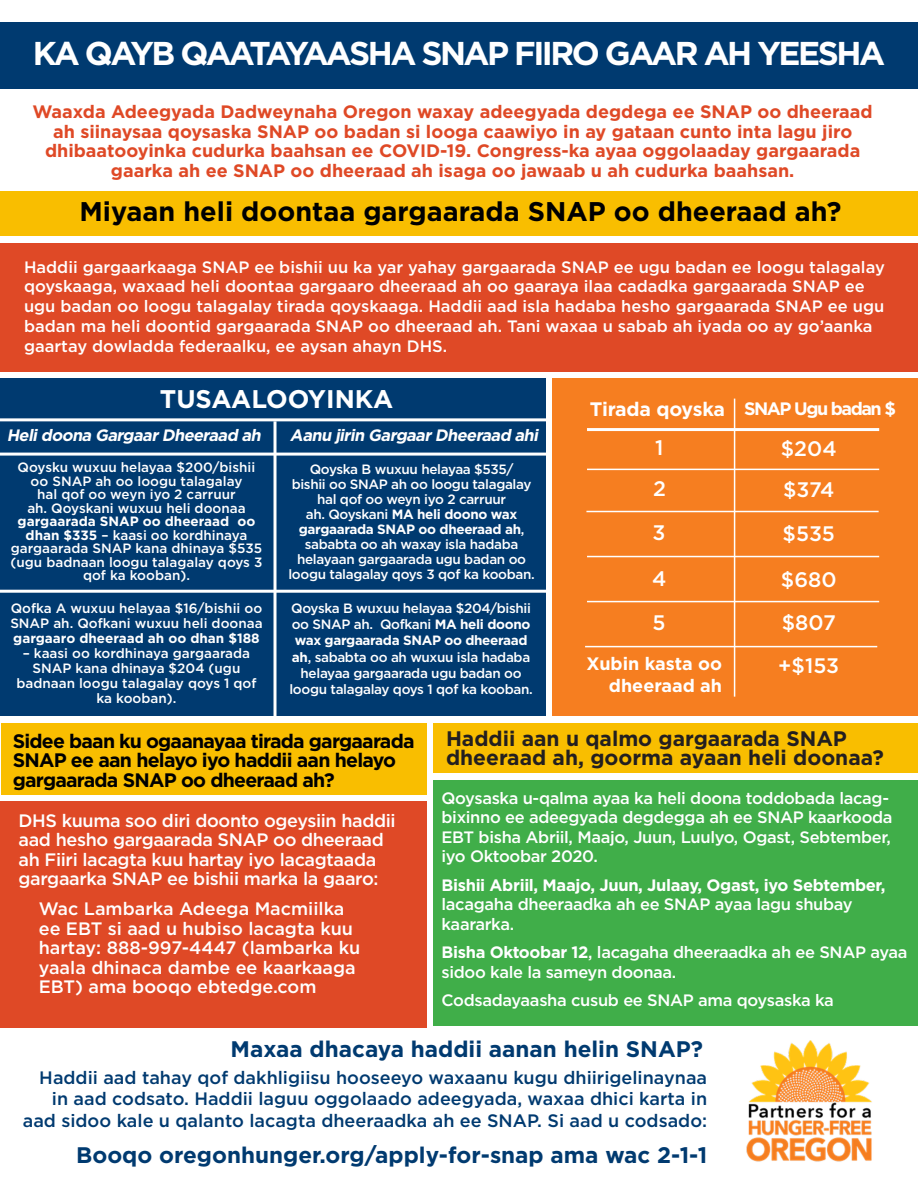
<style>
.page{position:relative;width:918px;height:1188px;background:#fff}
.page>*{position:absolute;margin:0;border:0;box-sizing:border-box;transform-origin:0 0}
.t1{font:700 33px "Gotham";letter-spacing:-.075em;color:#fff}
.t2{font:700 27px "Gotham";color:#000}
.t3{font:700 25.5px "Gotham";color:#fff}
.t4{font:700 22.5px "Gotham";color:#003a70}
.t5{font:700 21px/19.5px "Gotham";color:#231f20}
.t6{font:500 21px "Gotham";color:#fff}
.t7{font:700 19.5px/19.5px "Gotham";letter-spacing:-.04em;color:#000}
.t8{font:700 19.5px "Gotham";letter-spacing:-.015em;color:#fff}
.t9{font:700 18px/19.5px "Gotham";color:#df4926;text-align:center}
.t10{font:500 18px/21.6px "Gotham";color:#003a70;text-align:right}
.t11{font:500 18px/19.5px "Gotham";letter-spacing:-.02em;color:#fff}
.t12{font:500 18px/19.5px "Gotham";color:#fff}
.t13{font:700 18px/21.6px "Gotham";letter-spacing:-.005em;color:#fff;text-align:right}
.t14{font:700 18px "Gotham";letter-spacing:-.08em;color:#fff}
.t15{font:500 16.5px/19.8px "Gotham";color:#fff}
.t16{font:500 16.5px/19.5px "Gotham";letter-spacing:-.02em;color:#fff}
.t17{font:700 16.5px/19.5px "Gotham";letter-spacing:-.02em;color:#fff}
.t18{font:italic 700 16.5px "Gotham";color:#fff}
.t19{font:500 13.5px/15px "Gotham";letter-spacing:-.025em;color:#fff;text-align:center}
.t20{font:500 13.5px/13.5px "Gotham";color:#fff;text-align:center}
.s1{font-weight:700}
.s2{font-weight:500}
</style>
<div class="page">
<div style="left:0;top:22px;width:918px;height:67px;background:#003a70"></div>
<div style="left:0;top:191px;width:918px;height:44px;background:#f9be00"></div>
<div style="left:0;top:244px;width:918px;height:128px;background:#df4926"></div>
<div style="left:0;top:378px;width:545px;height:338px;background:#003a70"></div>
<hr style="left:0;top:418px;width:563px;height:3px;background:#fff">
<hr style="left:0;top:453px;width:563px;height:3px;background:#fff">
<hr style="left:274px;top:421px;width:3px;height:328px;background:#fff">
<hr style="left:0;top:590px;width:562px;height:3px;background:#fff">
<div style="left:433px;top:724px;width:485px;height:49px;background:#f9be00"></div>
<div style="left:552px;top:378px;width:366px;height:338px;background:#f67e20"></div>
<hr style="left:734px;top:399px;width:1px;height:298px;background:#fff">
<hr style="left:587px;top:428px;width:292px;height:3px;background:#fff">
<hr style="left:587px;top:469px;width:292px;height:1px;background:#fff">
<hr style="left:586px;top:511px;width:293px;height:1px;background:#fff">
<hr style="left:587px;top:556px;width:292px;height:1px;background:#fff">
<hr style="left:587px;top:601px;width:292px;height:1px;background:#fff">
<hr style="left:585px;top:646px;width:292px;height:1px;background:#fff">
<div style="left:433px;top:780px;width:485px;height:246px;background:#40ae49"></div>
<div style="left:1px;top:724px;width:426px;height:71px;background:#f9be00"></div>
<div style="left:0;top:801px;width:427px;height:227px;background:#df4926"></div>
<img style="left:746px;top:1041px;width:126px;height:121px">
<p class="t1" style="left:33px;top:31px;width:854px">KA QAYB QAATAYAASHA SNAP FIIRO GAAR AH YEESHA</p>
<p class="t9" style="left:33px;top:102px;width:842px">Waaxda Adeegyada Dadweynaha Oregon waxay adeegyada degdega ee SNAP oo dheeraad ah siinaysaa qoysaska SNAP oo badan si looga caawiyo in ay gataan cunto inta lagu jiro dhibaatooyinka cudurka baahsan ee COVID-19. Congress-ka ayaa oggolaaday gargaarada gaarka ah ee SNAP oo dheeraad ah isaga oo jawaab u ah cudurka baahsan.</p>
<p class="t2" style="left:79px;top:194px;width:764px">Miyaan heli doontaa gargaarada SNAP oo dheeraad ah?</p>
<p class="t15" style="left:24px;top:257px;width:862px">Haddii gargaarkaaga SNAP ee bishii uu ka yar yahay gargaarada SNAP ee ugu badan ee loogu talagalay qoyskaaga, waxaad heli doontaa gargaaro dheeraad ah oo gaaraya ilaa cadadka gargaarada SNAP ee ugu badan oo loogu talagalay tirada qoyskaaga. Haddii aad isla hadaba hesho gargaarada SNAP ee ugu badan ma heli doontid gargaarada SNAP oo dheeraad ah. Tani waxaa u sabab ah iyada oo ay go’aanka gaartay dowladda federaalku, ee aysan ahayn DHS.</p>
<p class="t3" style="left:160px;top:382px;width:235px">TUSAALOOYINKA</p>
<p class="t18" style="left:7px;top:424px;width:259px">Helidoona GargaarDheeraad ah</p>
<p class="t18" style="left:290px;top:424px;width:254px">Aanu jirin GargaarDheeraad ahi</p>
<p class="t20" style="left:11px;top:461px;width:253px">Qoysku wuxuu helayaa $200/bishii oo SNAP ah oo loogu talagalay<br>hal qof oo weyn iyo 2 carruur<br>ah. Qoyskani wuxuu heli doonaa <span class="s1">gargaarada SNAP oo dheeraad oo dhan $335</span> – kaasi oo kordhinaya gargaarada SNAP kana dhinaya $535 (ugu badnaan loogu talagalay qoys 3 qof ka kooban).</p>
<p class="t19" style="left:288px;top:461px;width:248px">Qoyska B wuxuu helayaa $535/<br>bishii oo SNAP ah oo loogu talagalay hal qof oo weyn iyo 2 carruur<br>ah. Qoyskani <span class="s1">MA heli doono wax gargaarada SNAP oo dheeraad ah</span>, sababta oo ah waxay isla hadaba helayaan gargaarada ugu badan oo loogu talagalay qoys 3 qof ka kooban.</p>
<p class="t19" style="left:10px;top:601px;width:254px;text-align:justify">Qofka A wuxuu helayaa $16/bishii oo SNAP ah. Qofkani wuxuu heli doonaa <span class="s1">gargaaro dheeraad ah oo dhan $188</span></p>
<p class="t20" style="left:16px;top:646px;width:242px;line-height:15px">– kaasi oo kordhinaya gargaarada<br>SNAP kana dhinaya $204 (ugu badnaan loogu talagalay qoys 1 qof ka kooban).</p>
<p class="t8" style="left:590px;top:396px;width:137px">Tirada qoyska</p>
<p class="t14" style="left:744px;top:397px;width:154px">SNAP Ugu badan $</p>
<p class="t6" style="left:781px;top:435px;width:57px">$204</p>
<p class="t6" style="left:783px;top:476px;width:53px">$374</p>
<p class="t6" style="left:783px;top:520px;width:54px">$535</p>
<p class="t6" style="left:781px;top:566px;width:57px">$680</p>
<p class="t6" style="left:782px;top:609px;width:56px">$807</p>
<p class="t6" style="left:778px;top:652px;width:63px">+$153</p>
<p class="t6" style="left:655px;top:434px;width:10px">1</p>
<p class="t6" style="left:653px;top:475px;width:14px">2</p>
<p class="t6" style="left:653px;top:519px;width:14px">3</p>
<p class="t6" style="left:652px;top:565px;width:16px">4</p>
<p class="t6" style="left:653px;top:609px;width:15px">5</p>
<p class="t19" style="left:289px;top:600px;width:245px;line-height:16.2px">Qoyska B wuxuu helayaa $204/bishii oo SNAP ah. Qofkani <span class="s1">MA heli doono wax gargaarada SNAP oo dheeraad ah</span>, sababta oo ah wuxuu isla hadaba helayaa gargaarada ugu badan oo loogu talagalay qoys 1 qof ka kooban.</p>
<p class="t13" style="left:587px;top:653px;width:137px">Xubin kasta oo dheeraad ah</p>
<p class="t7" style="left:13px;top:731px;width:403px">Sidee baan ku ogaanayaa tirada gargaarada<br>SNAP ee aan helayo iyo haddii aan helayo gargaarada SNAP oo dheeraad ah?</p>
<p class="t11" style="left:19px;top:810px;width:379px">DHS kuuma soo diri doonto ogeysiin haddii aad hesho gargaarada SNAP oo dheeraad ah Fiiri lacagta kuu hartay iyo lacagtaada gargaarka SNAP ee bishii marka la gaaro:</p>
<p class="t12" style="left:39px;top:899px;width:323px">Wac Lambarka Adeega Macmiilka ee EBT si aad u hubiso lacagta kuu hartay: 888-997-4447 (lambarka ku yaala dhinaca dambe ee kaarkaaga<br>EBT) ama booqo ebtedge.com</p>
<p class="t5" style="left:446px;top:729px;width:439px">Haddii aan u qalmo gargaarada SNAP dheeraad ah, goorma ayaan heli doonaa?</p>
<p class="t16" style="left:442px;top:788px;width:453px">Qoysaska u-qalma ayaa ka heli doona toddobada lacag&shy;bixinno ee adeegyada degdegga ah ee SNAP kaarkooda EBT bisha Abriil, Maajo, Juun, Luulyo, Ogast, Sebtember, iyo Oktoobar 2020.</p>
<p class="t17" style="left:442px;top:875px;width:445px">Bishii Abriil, Maajo, Juun, Julaay, Ogast, iyo Sebtember, <span class="s2">lacagaha dheeraadka ah ee SNAP ayaa lagu shubay kaararka.</span></p>
<p class="t16" style="left:442px;top:942px;width:467px"><span class="s1">Bisha Oktoobar 12</span>, lacagaha dheeraadka ah ee SNAP ayaa sidoo kale la sameyn doonaa.</p>
<p class="t16" style="left:442px;top:990px;width:394px">Codsadayaasha cusub ee SNAP ama qoysaska ka</p>
<p class="t4" style="left:231px;top:1034px;width:474px">Maxaa dhacaya haddii aanan helin SNAP?</p>
<p class="t10" style="left:23px;top:1066px;width:686px">Haddii aad tahay qof dakhligiisu hooseeyo waxaanu kugu dhiirigelinaynaa in aad codsato. Haddii laguu oggolaado adeegyada, waxaa dhici karta in aad sidoo kale u qalanto lacagta dheeraadka ah ee SNAP. Si aad u codsado:</p>
<p class="t4" style="left:76px;top:1140px;width:633px">Booqo oregonhunger.org/apply-for-snap ama wac 2-1-1</p>
</div>
